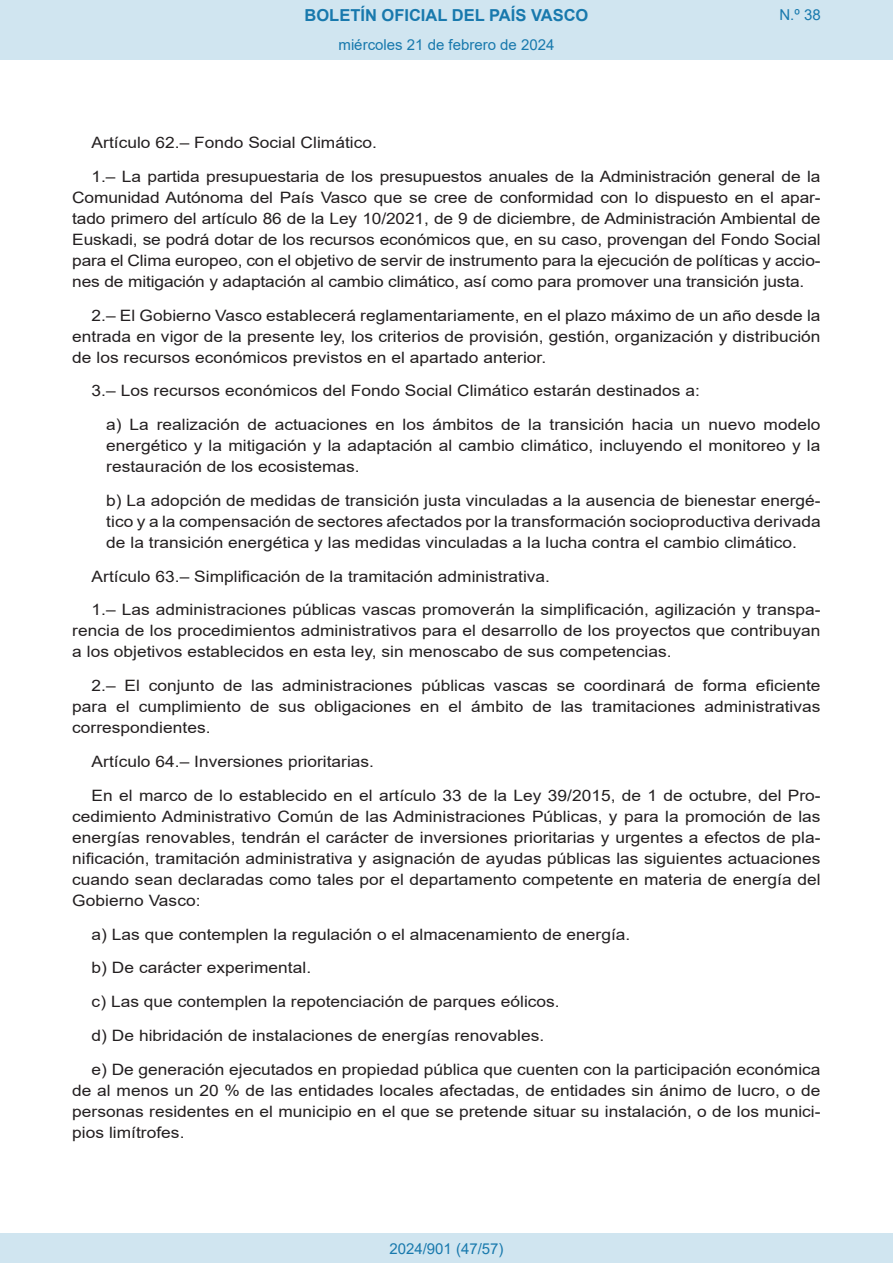
<style>
.page{position:relative;width:893px;height:1263px;background:#fff}
.page>*{position:absolute;margin:0;border:0;box-sizing:border-box;transform-origin:0 0}
.t1{font:700 16.5px "Arial";color:#1879ad}
.BOPVDetalle{font:15.6px/21px "Arial";color:#231f20;text-align:justify;scale:1.11 1}
.BOPVDetalle1{font:15.6px/21px "Arial";color:#231f20;text-align:justify;scale:1.11 1}
.Paginacion_Centro{font:15px "Arial";color:#1879ad}
</style>
<div class="page">
<div style="left:0;top:0;width:893px;height:60px;background:#d0e5f0"></div>
<div style="left:0;top:1233px;width:893px;height:30px;background:#d0e5f0"></div>
<p class="t1" style="left:305px;top:3px;width:285px">BOLETÍN OFICIAL DEL PAÍS VASCO</p>
<p class="Paginacion_Centro" style="left:338px;top:35px;width:217px">miércoles 21 de febrero de 2024</p>
<p class="Paginacion_Centro" style="left:779px;top:5px;width:43px">N.º 38</p>
<p class="BOPVDetalle" style="left:92px;top:132px;width:259px">Artículo 62.– Fondo Social Climático.</p>
<p class="BOPVDetalle" style="left:72px;top:166px;width:676px;text-indent:19px">1.– La partida presupuestaria de los presupuestos anuales de la Administración general de la Comunidad Autónoma del País Vasco que se cree de conformidad con lo dispuesto en el apar&shy;tado primero del artículo 86 de la Ley 10/2021, de 9 de diciembre, de Administración Ambiental de Euskadi, se podrá dotar de los recursos económicos que, en su caso, provengan del Fondo Social para el Clima europeo, con el objetivo de servir de instrumento para la ejecución de políticas y accio&shy;nes de mitigación y adaptación al cambio climático, así como para promover una transición justa.</p>
<p class="BOPVDetalle" style="left:72px;top:305px;width:676px;text-indent:19px">2.– El Gobierno Vasco establecerá reglamentariamente, en el plazo máximo de un año desde la entrada en vigor de la presente ley, los criterios de provisión, gestión, organización y distribución de los recursos económicos previstos en el apartado anterior.</p>
<p class="BOPVDetalle" style="left:92px;top:380px;width:549px">3.– Los recursos económicos del Fondo Social Climático estarán destinados a:</p>
<p class="BOPVDetalle1" style="left:106px;top:414px;width:645px">a) La realización de actuaciones en los ámbitos de la transición hacia un nuevo modelo energético y la mitigación y la adaptación al cambio climático, incluyendo el monitoreo y la restauración de los ecosistemas.</p>
<p class="BOPVDetalle1" style="left:106px;top:490px;width:645px">b) La adopción de medidas de transición justa vinculadas a la ausencia de bienestar energé&shy;tico y a la compensación de sectores afectados por la transformación socioproductiva derivada de la transición energética y las medidas vinculadas a la lucha contra el cambio climático.</p>
<p class="BOPVDetalle" style="left:92px;top:566px;width:415px">Artículo 63.– Simplificación de la tramitación administrativa.</p>
<p class="BOPVDetalle" style="left:72px;top:599px;width:676px;text-indent:19px">1.– Las administraciones públicas vascas promoverán la simplificación, agilización y transpa&shy;rencia de los procedimientos administrativos para el desarrollo de los proyectos que contribuyan a los objetivos establecidos en esta ley, sin menoscabo de sus competencias.</p>
<p class="BOPVDetalle" style="left:72px;top:675px;width:676px;text-indent:19px">2.– El conjunto de las administraciones públicas vascas se coordinará de forma eficiente para el cumplimiento de sus obligaciones en el ámbito de las tramitaciones administrativas correspondientes.</p>
<p class="BOPVDetalle" style="left:92px;top:751px;width:256px">Artículo 64.– Inversiones prioritarias.</p>
<p class="BOPVDetalle" style="left:72px;top:785px;width:676px;text-indent:19px">En el marco de lo establecido en el artículo 33 de la Ley 39/2015, de 1 de octubre, del Pro&shy;cedimiento Administrativo Común de las Administraciones Públicas, y para la promoción de las energías renovables, tendrán el carácter de inversiones prioritarias y urgentes a efectos de pla&shy;nificación, tramitación administrativa y asignación de ayudas públicas las siguientes actuaciones cuando sean declaradas como tales por el departamento competente en materia de energía del Gobierno Vasco:</p>
<p class="BOPVDetalle" style="left:92px;top:923px;width:487px">a) Las que contemplen la regulación o el almacenamiento de energía.</p>
<p class="BOPVDetalle" style="left:92px;top:957px;width:199px">b) De carácter experimental.</p>
<p class="BOPVDetalle" style="left:92px;top:991px;width:423px">c) Las que contemplen la repotenciación de parques eólicos.</p>
<p class="BOPVDetalle" style="left:92px;top:1025px;width:409px">d) De hibridación de instalaciones de energías renovables.</p>
<p class="BOPVDetalle" style="left:72px;top:1058px;width:676px;text-indent:19px">e) De generación ejecutados en propiedad pública que cuenten con la participación económica de al menos un 20 % de las entidades locales afectadas, de entidades sin ánimo de lucro, o de personas residentes en el municipio en el que se pretende situar su instalación, o de los munici&shy;pios limítrofes.</p>
<p class="Paginacion_Centro" style="left:389px;top:1238px;width:116px">2024/901 (47/57)</p>
</div>
